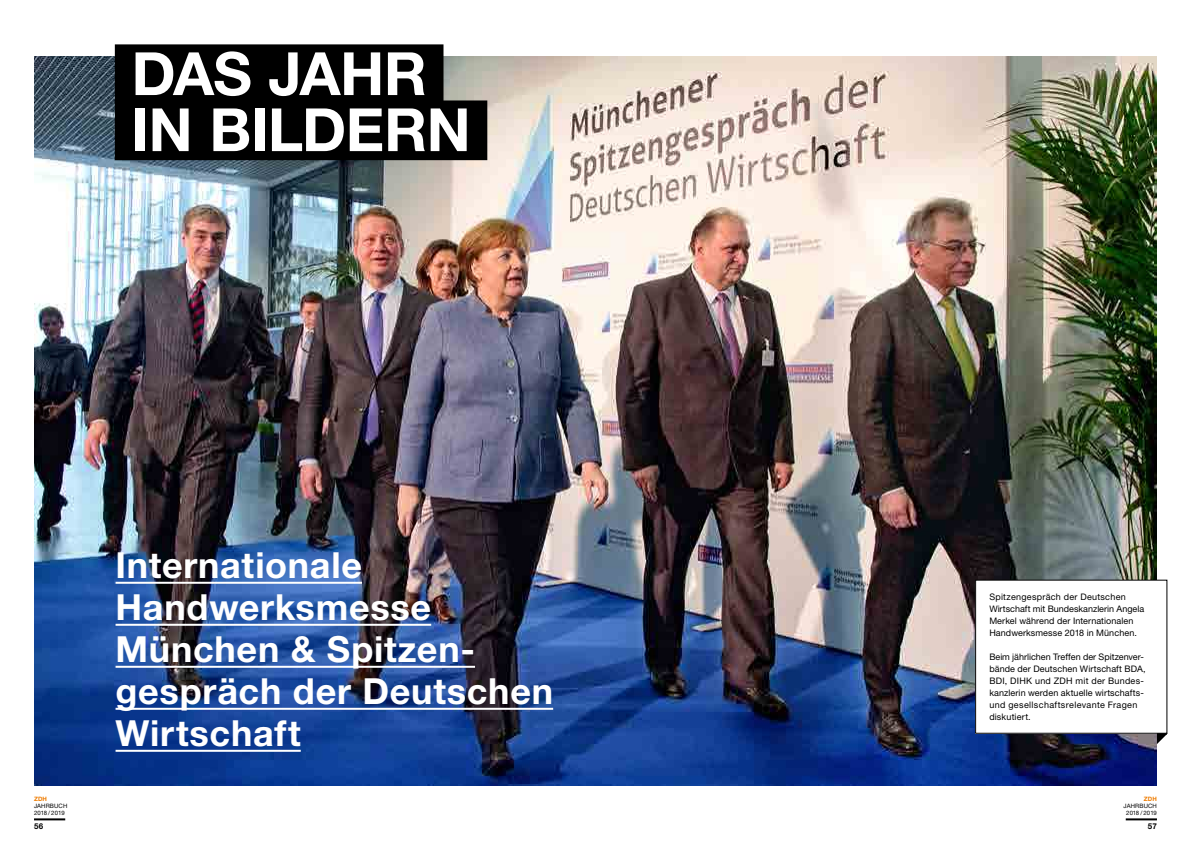
<style>
.page{position:relative;width:1191px;height:842px;background:#fff}
.page>*{position:absolute;margin:0;border:0;box-sizing:border-box;transform-origin:0 0}
.t1{font:700 59.7px/56.1px "Helvetica Neue LT Std";letter-spacing:-.01em;color:#fff}
.t2{font:700 36px/42px "Helvetica Neue LT Std";letter-spacing:.02em;color:#fff}
.t3{font:9px/12px "Helvetica Neue LT Std";letter-spacing:.01em;color:#000}
.t4{font:700 8px "Helvetica Neue LT Std";color:#000}
.t5{font:6px/7.2px "Helvetica Neue LT Std";letter-spacing:.02em;color:#000;text-align:center}
.t6{font:700 6px "Helvetica Neue LT Std";letter-spacing:.02em;color:#ef7c00}
</style>
<div class="page">
<img style="left:34px;top:57px;width:1123px;height:728px">
<hr style="left:1125px;top:818px;width:32px;height:2px;background:#000">
<hr style="left:34px;top:818px;width:31px;height:2px;background:#000">
<hr style="left:116px;top:582px;width:246px;height:2px;background:#fff">
<hr style="left:116px;top:624px;width:315px;height:2px;background:#fff">
<hr style="left:116px;top:666px;width:359px;height:2px;background:#fff">
<hr style="left:116px;top:708px;width:437px;height:2px;background:#fff">
<hr style="left:116px;top:750px;width:185px;height:2px;background:#fff">
<div style="left:115px;top:44px;width:328px;height:60px;background:#000"></div>
<div style="left:115px;top:100px;width:372px;height:60px;background:#000"></div>
<div style="left:975px;top:580px;width:191px;height:153px;background:#fff"></div>
<svg style="left:1157px;top:733px;width:10px;height:11px"></svg>
<h1 class="t1" style="left:131px;top:44px;width:341px">DAS JAHR<br>IN BILDERN</h1>
<p class="t6" style="left:34px;top:795px;width:15px">ZDH</p>
<p class="t5" style="left:34px;top:802px;width:35px;text-align:left">JAHRBUCH<br>2018 / 2019</p>
<p class="t4" style="left:34px;top:821px;width:11px">56</p>
<h2 class="t2" style="left:116px;top:543px;width:439px">Internationale<br>Handwerksmesse<br>München &amp; Spitzen&shy;gespräch der Deutschen<br>Wirtschaft</h2>
<p class="t3" style="left:989px;top:591px;width:156px">Spitzengespräch der Deutschen Wirtschaft mit Bundeskanzlerin Angela Merkel während der Internationalen Handwerksmesse 2018 in München.</p>
<p class="t3" style="left:989px;top:651px;width:158px">Beim jährlichen Treffen der Spitzenver&shy;bände der Deutschen Wirtschaft BDA, BDI, DIHK und ZDH mit der Bundes&shy;kanzlerin werden aktuelle wirtschafts&shy;und gesellschaftsrelevante Fragen diskutiert.</p>
<p class="t6" style="left:1144px;top:795px;width:15px">ZDH</p>
<p class="t5" style="left:1123px;top:802px;width:35px">JAHRBUCH<br>2018 / 2019</p>
<p class="t4" style="left:1147px;top:821px;width:11px">57</p>
</div>
